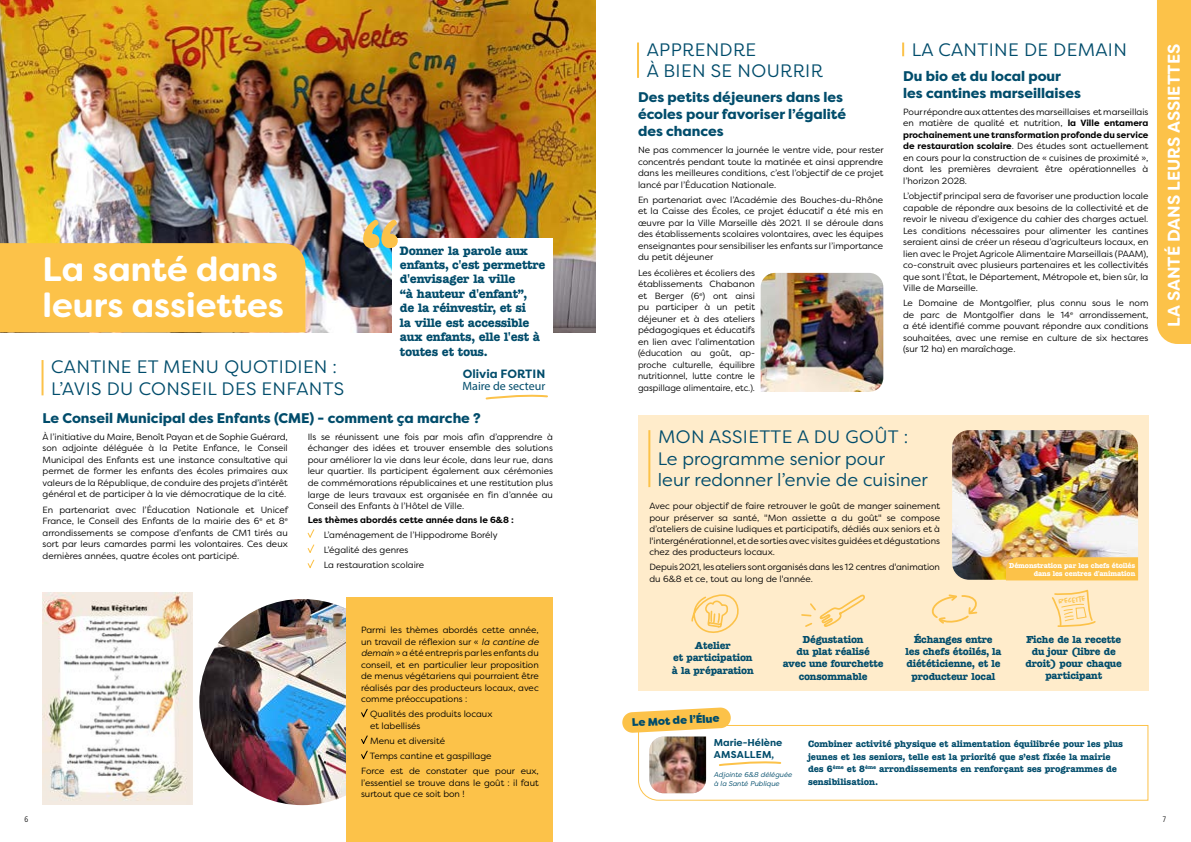
<style>
.page{position:relative;width:1191px;height:842px;background:#fff}
.page>*{position:absolute;margin:0;border:0;box-sizing:border-box;transform-origin:0 0}
.t1{font:700 34px/36px "Filson Soft";color:#fff}
.t2{font:18px/21.6px "Filson Pro";letter-spacing:.02em;color:#004c6b}
.t3{font:18px/21.6px "Filson Pro";color:#004c6b}
.t4{font:700 17px "Filson Soft";color:#fff}
.t5{font:800 14px/16.8px "Filson Pro";color:#004c6b}
.t6{font:700 12px/14.5px "American Typewriter BQ";color:#004c6b}
.t7{font:12px "Myriad Pro";color:#004c6b}
.t8{font:700 12px "Filson Pro";color:#004c6b}
.t9{font:900 11px "Filson Pro";color:#004c6b}
.t10{font:700 10px/12px "American Typewriter BQ";color:#004c6b;text-align:center}
.t11{font:700 10px/12px "Filson Pro";color:#004c6b}
.t12{font:9px/11.5px "Filson Pro";color:#000;text-align:justify}
.t13{font:700 9px/12.8px "American Typewriter BQ";letter-spacing:.01em;color:#004c6b}
.t14{font:700 9px "Filson Pro";color:#000}
.t15{font:300 condensed 8px "Frutiger LT Std";color:#000}
.t16{font:500 7.3px "Chantal";color:#fcc249}
.t17{font:700 7px/8.4px "American Typewriter BQ";color:#fff;text-align:right}
.t18{font:italic 7px/8.4px "Filson Pro";color:#004c6b}
.s1{font-style:italic}
.s2{font-weight:700}
.s3{font-size:5.6px}
</style>
<div class="page">
<div style="left:638px;top:416px;width:510px;height:275px;background:#ffeccb"></div>
<img style="left:0;top:0;width:595px;height:332px">
<img style="left:199px;top:599px;width:206px;height:206px;border-radius:103px">
<img style="left:43px;top:593px;width:150px;height:212px">
<div style="left:0;top:243px;width:305px;height:89px;background:#fcc249"></div>
<div style="left:347px;top:597px;width:206px;height:245px;background:#fcc249"></div>
<svg style="left:361px;top:709px;width:7px;height:8px"></svg>
<svg style="left:361px;top:735px;width:7px;height:9px"></svg>
<svg style="left:361px;top:751px;width:7px;height:8px"></svg>
<hr style="left:42px;top:360px;width:2px;height:35px;background:#fcc249">
<svg style="left:307px;top:529px;width:7px;height:9px"></svg>
<svg style="left:307px;top:544px;width:7px;height:9px"></svg>
<svg style="left:307px;top:560px;width:7px;height:8px"></svg>
<div style="left:392px;top:238px;width:161px;height:164px;background:#fff"></div>
<svg style="left:363px;top:219px;width:35px;height:29px"></svg>
<svg style="left:485px;top:394px;width:63px;height:6px"></svg>
<hr style="left:637px;top:43px;width:2px;height:35px;background:#fcc249">
<svg style="left:902px;top:43px;width:2px;height:13px"></svg>
<hr style="left:648px;top:430px;width:2px;height:57px;background:#fcc249">
<img style="left:952px;top:430px;width:186px;height:150px">
<img style="left:760px;top:273px;width:123px;height:119px">
<div style="left:1157px;top:0;width:34px;height:344px;background:#fcc249"></div>
<svg style="left:622px;top:707px;width:527px;height:94px"></svg>
<svg style="left:691px;top:594px;width:48px;height:39px"></svg>
<svg style="left:931px;top:594px;width:47px;height:30px"></svg>
<svg style="left:1052px;top:589px;width:44px;height:38px"></svg>
<svg style="left:801px;top:594px;width:64px;height:33px"></svg>
<div style="left:1006px;top:557px;width:132px;height:23px;background:#fcc249"></div>
<h3 class="t6" style="left:400px;top:243px;width:147px">Donner la parole aux enfants, c'est permettre d'envisager la ville<br>“à hauteur d'enfant”,<br>de la réinvestir, et si<br>la ville est accessible aux enfants, elle l'est à toutes et tous.</h3>
<h3 class="t8" style="left:463px;top:366px;width:84px">Olivia FORTIN</h3>
<h3 class="t7" style="left:462px;top:379px;width:84px">Maire de secteur</h3>
<h1 class="t1" style="left:43px;top:251px;width:243px">La santé dans leurs assiettes</h1>
<h2 class="t2" style="left:51px;top:355px;width:294px">CANTINE ET MENU QUOTIDIEN :<br>L’AVIS DU CONSEIL DES ENFANTS</h2>
<h3 class="t5" style="left:43px;top:410px;width:440px">Le Conseil Municipal des Enfants (CME) - comment ça marche ?</h3>
<p class="t12" style="left:43px;top:431px;width:247px">À l’initiative du Maire, Benoît Payan et de Sophie Guérard, son adjointe déléguée à la Petite Enfance, le Conseil Municipal des Enfants est une instance consultative qui permet de former les enfants des écoles primaires aux valeurs de la République, de conduire des projets d’intérêt général et de participer à la vie démocratique de la cité.</p>
<p class="t12" style="left:43px;top:503px;width:247px">En partenariat avec l’Éducation Nationale et Unicef France, le Conseil des Enfants de la mairie des 6<sup>e</sup> et 8<sup>e </sup>arrondissements se compose d’enfants de CM1 tirés au sort par leurs camardes parmi les volontaires. Ces deux dernières années, quatre écoles ont participé.</p>
<p class="t12" style="left:308px;top:431px;width:247px">Ils se réunissent une fois par mois afin d’apprendre à échanger des idées et trouver ensemble des solutions pour améliorer la vie dans leur école, dans leur rue, dans leur quartier. Ils participent également aux cérémonies de commémorations républicaines et une restitution plus large de leurs travaux est organisée en fin d’année au Conseil des Enfants à l’Hôtel de Ville.</p>
<p class="t14" style="left:308px;top:515px;width:208px">Les thèmes abordés cette année dans le 6&amp;8 :</p>
<p class="t12" style="left:324px;top:527px;width:175px;line-height:15.2px;text-align:left">L’aménagement de l’Hippodrome Borély<br>L’égalité des genres<br>La restauration scolaire</p>
<p class="t12" style="left:361px;top:624px;width:179px">Parmi les thèmes abordés cette année, un travail de réflexion sur « <span class="s1">la cantine de demai</span>n » a été entrepris par les enfants du conseil, et en particulier leur proposition de menus végétariens qui pourraient être réalisés par des producteurs locaux, avec comme préoccupations :</p>
<p class="t12" style="left:370px;top:708px;width:124px">Qualités des produits locaux et labellisés</p>
<p class="t12" style="left:370px;top:735px;width:76px">Menu et diversité</p>
<p class="t12" style="left:370px;top:750px;width:123px">Temps cantine et gaspillage</p>
<p class="t12" style="left:361px;top:765px;width:179px">Force est de constater que pour eux,</p>
<p class="t12" style="left:361px;top:777px;width:179px">l’essentiel se trouve dans le goût : il faut surtout que ce soit bon !</p>
<h2 class="t2" style="left:646px;top:38px;width:178px">APPRENDRE<br>À BIEN SE NOURRIR</h2>
<h3 class="t5" style="left:638px;top:89px;width:209px">Des petits déjeuners dans les écoles pour favoriser l’égalité des chances</h3>
<p class="t12" style="left:638px;top:144px;width:247px">Ne pas commencer la journée le ventre vide, pour rester concentrés pendant toute la matinée et ainsi apprendre dans les meilleures conditions, c’est l’objectif de ce projet lancé par l’Éducation Nationale.</p>
<p class="t12" style="left:638px;top:194px;width:247px">En partenariat avec l’Académie des Bouches-du-Rhône et la Caisse des Écoles, ce projet éducatif a été mis en œuvre par la Ville Marseille dès 2021. Il se déroule dans des établissements scolaires volontaires, avec les équipes enseignantes pour sensibiliser les enfants sur l’importance du petit déjeuner</p>
<p class="t12" style="left:638px;top:266px;width:118px">Les écolières et écoliers des établissements Chabanon et Berger (6<sup>e</sup>) ont ainsi pu participer à un petit déjeuner et à des ateliers pédagogiques et éducatifs en lien avec l’alimentation (éducation au goût, ap&shy;proche culturelle, équilibre nutritionnel, lutte contre le gaspillage alimentaire, etc.).</p>
<h2 class="t2" style="left:912px;top:38px;width:216px">LA CANTINE DE DEMAIN</h2>
<h3 class="t5" style="left:903px;top:68px;width:179px">Du bio et du local pour les cantines marseillaises</h3>
<p class="t12" style="left:903px;top:106px;width:247px">Pour répondre aux attentes des marseillaises et marseillais en matière de qualité et nutrition, <span class="s2">la Ville entamera prochainement une transformation profonde du service de restauration scolaire</span>. Des études sont actuellement en cours pour la construction de « cuisines de proximité », dont les premières devraient être opérationnelles à l’horizon 2028.</p>
<p class="t12" style="left:903px;top:190px;width:247px">L’objectif principal sera de favoriser une production locale capable de répondre aux besoins de la collectivité et de revoir le niveau d’exigence du cahier des charges actuel.<br>Les conditions nécessaires pour alimenter les cantines seraient ainsi de créer un réseau d’agriculteurs locaux, en lien avec le Projet Agricole Alimentaire Marseillais (PAAM), co-construit avec plusieurs partenaires et les collectivités que sont l’État, le Département, Métropole et, bien sûr, la Ville de Marseille.</p>
<p class="t12" style="left:903px;top:297px;width:247px">Le Domaine de Montgolfier, plus connu sous le nom de parc de Montgolfier dans le 14<sup>e</sup> arrondissement, a été identifié comme pouvant répondre aux conditions souhaitées, avec une remise en culture de six hectares (sur 12 ha) en maraîchage.</p>
<h2 class="t3" style="left:658px;top:426px;width:272px">MON ASSIETTE A DU GOÛT :<br>Le programme senior pour<br>leur redonner l’envie de cuisiner</h2>
<p class="t12" style="left:649px;top:500px;width:292px">Avec pour objectif de faire retrouver le goût de manger sainement pour préserver sa santé, "Mon assiette a du goût" se compose d’ateliers de cuisine ludiques et participatifs, dédiés aux seniors et à l'intergénérationnel, et de sorties avec visites guidées et dégustations chez des producteurs locaux.</p>
<p class="t12" style="left:649px;top:561px;width:292px">Depuis 2021, les ateliers sont organisés dans les 1 2 centres d'animation du 6&amp;8 et ce, tout au long de l'année.</p>
<p class="t17" style="left:1009px;top:561px;width:127px">Démonstration par les chefs étoilés dans les centres d'animation</p>
<p class="t16" style="left:1058px;top:597px;width:28px;rotate:-7deg">REce<span class="s3">t</span>tE</p>
<p class="t10" style="left:673px;top:639px;width:81px">Atelier<br>et participation</p>
<p class="t10" style="left:672px;top:665px;width:83px">à la préparation</p>
<p class="t9" style="left:631px;top:716px;width:89px;rotate:-3deg">Le Mot de l’Élue</p>
<p class="t10" style="left:782px;top:633px;width:102px">Dégustation<br>du plat réalisé<br>avec une fourchette</p>
<p class="t10" style="left:798px;top:671px;width:70px">consommable</p>
<p class="t10" style="left:905px;top:633px;width:97px">Échanges entre<br>les chefs étoilés, la diététicienne, et le</p>
<p class="t10" style="left:911px;top:671px;width:85px">producteur local</p>
<p class="t10" style="left:1025px;top:634px;width:98px">Fiche de la recette du jour (libre de droit) pour chaque participant</p>
<p class="t11" style="left:714px;top:736px;width:70px">Marie-Hélène<br>AMSALLEM,</p>
<p class="t18" style="left:714px;top:770px;width:80px">Adjointe 6&amp;8 déléguée à la Santé Publique</p>
<p class="t13" style="left:808px;top:737px;width:316px">Combiner activité physique et alimentation équilibrée pour les plus jeunes et les seniors, telle est la priorité que s’est fixée la mairie des 6<sup>ème</sup> et 8<sup>ème</sup> arrondissements en renforçant ses programmes de sensibilisation.</p>
<h3 class="t4" style="left:1162px;top:327px;width:284px;rotate:-90deg">LA SANTÉ DANS LEURS ASSIETTES</h3>
<p class="t15" style="left:25px;top:814px;width:5px">6</p>
<p class="t15" style="left:1162px;top:814px;width:5px">7</p>
</div>
